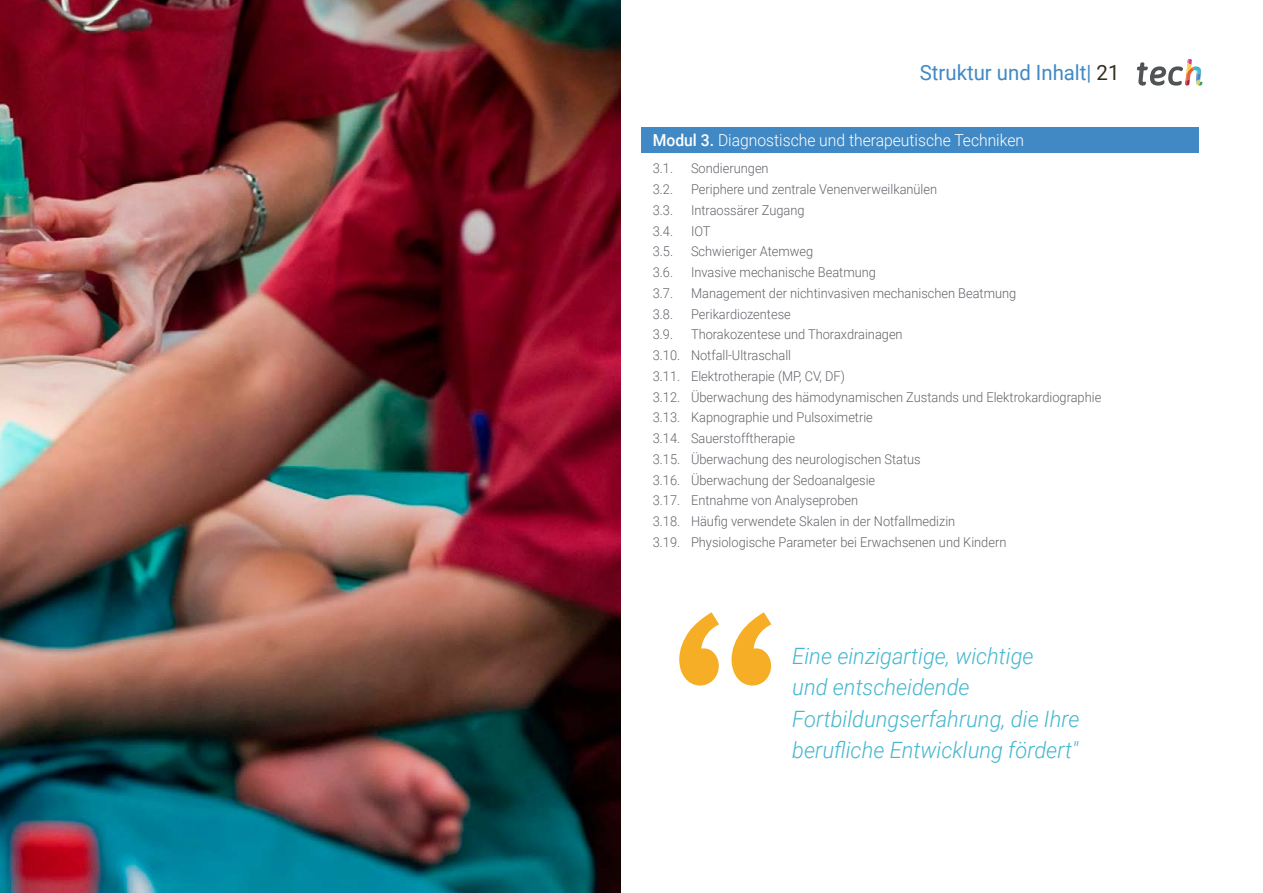
<style>
.page{position:relative;width:1263px;height:893px;background:#fff}
.page>*{position:absolute;margin:0;border:0;box-sizing:border-box;transform-origin:0 0}
.t1{font:italic 300 22.5px/31.5px "Roboto";color:#43b7cf}
.t2{font:21px "Roboto";color:#4089c5}
.t3{font:300 16.5px "Roboto";color:#fff;scale:.95 1}
.t4{font:300 13.5px/20.7px "Roboto";color:#61646a;scale:.95 1}
.s1{color:#312e20}
.s2{font-weight:500}
</style>
<div class="page">
<img style="left:0;top:0;width:621px;height:893px">
<div style="left:642px;top:128px;width:557px;height:25px;background:#4089c5"></div>
<svg style="left:679px;top:612px;width:92px;height:74px"></svg>
<svg style="left:1137px;top:59px;width:65px;height:27px"></svg>
<h2 class="t2" style="left:920px;top:57px;width:201px">Struktur und Inhalt| <span class="s1">21</span></h2>
<p class="t3" style="left:653px;top:129px;width:392px"><span class="s2">Modul 3.</span> Diagnostische und therapeutische Techniken</p>
<p class="t4" style="left:653px;top:158px;width:23px">3.1.</p>
<p class="t4" style="left:691px;top:158px;width:83px">Sondierungen</p>
<p class="t4" style="left:653px;top:179px;width:23px">3.2.</p>
<p class="t4" style="left:691px;top:179px;width:261px">Periphere und zentrale Venenverweilkanülen</p>
<p class="t4" style="left:653px;top:199px;width:23px">3.3.</p>
<p class="t4" style="left:691px;top:199px;width:121px">Intraossärer Zugang</p>
<p class="t4" style="left:653px;top:220px;width:23px">3.4.</p>
<p class="t4" style="left:691px;top:220px;width:22px">IOT</p>
<p class="t4" style="left:653px;top:241px;width:23px">3.5.</p>
<p class="t4" style="left:691px;top:241px;width:130px">Schwieriger Atemweg</p>
<p class="t4" style="left:653px;top:262px;width:23px">3.6.</p>
<p class="t4" style="left:691px;top:262px;width:196px">Invasive mechanische Beatmung</p>
<p class="t4" style="left:653px;top:282px;width:23px">3.7.</p>
<p class="t4" style="left:691px;top:282px;width:344px">Management der nichtinvasiven mechanischen Beatmung</p>
<p class="t4" style="left:653px;top:303px;width:23px">3.8.</p>
<p class="t4" style="left:691px;top:303px;width:107px">Perikardiozentese</p>
<p class="t4" style="left:653px;top:324px;width:23px">3.9.</p>
<p class="t4" style="left:653px;top:324px;width:474px;text-indent:38px">Thorakozentese und Thoraxdrainagen<br>3.10. Notfall-Ultraschall<br>3.11. Elektrotherapie (MP, CV, DF)<br>3.12. Überwachung des hämodynamischen Zustands und Elektrokardiographie 3.13. Kapnographie und Pulsoximetrie<br>3.14. Sauerstofftherapie<br>3.15. Überwachung des neurologischen Status<br>3.16. Überwachung der Sedoanalgesie<br>3.17. Entnahme von Analyseproben<br>3.18. Häufig verwendete Skalen in der Notfallmedizin<br>3.19. Physiologische Parameter bei Erwachsenen und Kindern</p>
<h1 class="t1" style="left:792px;top:639px;width:289px">Eine einzigartige, wichtige<br>und entscheidende<br>Fortbildungserfahrung, die Ihre berufliche Entwicklung fördert"</h1>
</div>
